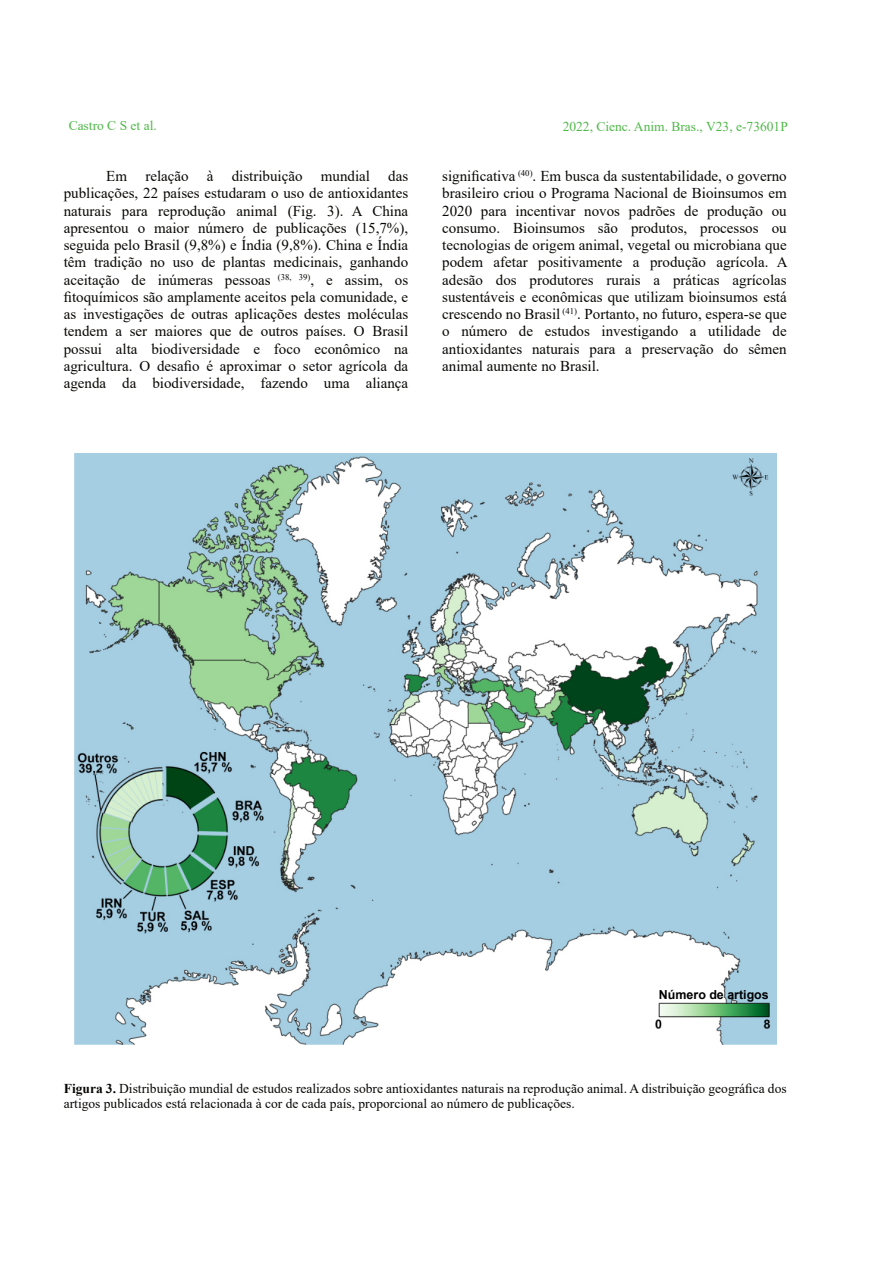
<style>
.page{position:relative;width:893px;height:1263px;background:#fff}
.page>*{position:absolute;margin:0;border:0;box-sizing:border-box;transform-origin:0 0}
.t1{font:15px/17.2px "Times New Roman";color:#080704;text-align:justify}
.t2{font:13.5px/14.9px "Times New Roman";color:#080704}
.t3{font:13.5px "Times New Roman";color:#4fb848}
.t4{font:700 12.45px "Arial";color:#000}
.s1{font-weight:700}
</style>
<div class="page">
<img style="left:74px;top:454px;width:702px;height:590px">
<p class="t3" style="left:69px;top:121px;width:90px">Castro C S et al.</p>
<p class="t3" style="left:563px;top:122px;width:227px">2022, Cienc. Anim. Bras., V23, e-73601P</p>
<p class="t1" style="left:64px;top:169px;width:346px;text-indent:43px">Em relação à distribuição mundial das publicações, 22 países estudaram o uso de antioxidantes naturais para reprodução animal (Fig. 3). A China apresentou o maior número de publicações (15,7%), seguida pelo Brasil (9,8%) e Índia (9,8%). China e Índia têm tradição no uso de plantas medicinais, ganhando aceitação de inúmeras pessoas <sup>(38,</sup> <sup>39)</sup>, e assim, os fitoquímicos são amplamente aceitos pela comunidade, e as investigações de outras aplicações destes moléculas tendem a ser maiores que de outros países. O Brasil possui alta biodiversidade e foco econômico na agricultura. O desafio é aproximar o setor agrícola da agenda da biodiversidade, fazendo uma aliança</p>
<p class="t1" style="left:442px;top:169px;width:347px">significativa <sup>(40)</sup>. Em busca da sustentabilidade, o governo brasileiro criou o Programa Nacional de Bioinsumos em 2020 para incentivar novos padrões de produção ou consumo. Bioinsumos são produtos, processos ou tecnologias de origem animal, vegetal ou microbiana que podem afetar positivamente a produção agrícola. A adesão dos produtores rurais a práticas agrícolas sustentáveis e econômicas que utilizam bioinsumos está crescendo no Brasil <sup>(41)</sup>. Portanto, no futuro, espera-se que o número de estudos investigando a utilidade de antioxidantes naturais para a preservação do sêmen animal aumente no Brasil.</p>
<p class="t4" style="left:659px;top:990px;width:111px">Número de artigos</p>
<p class="t2" style="left:64px;top:1082px;width:724px"><span class="s1">Figura 3.</span> Distribuição mundial de estudos realizados sobre antioxidantes naturais na reprodução animal. A distribuição geográfica dos artigos publicados está relacionada à cor de cada país, proporcional ao número de publicações.</p>
</div>
